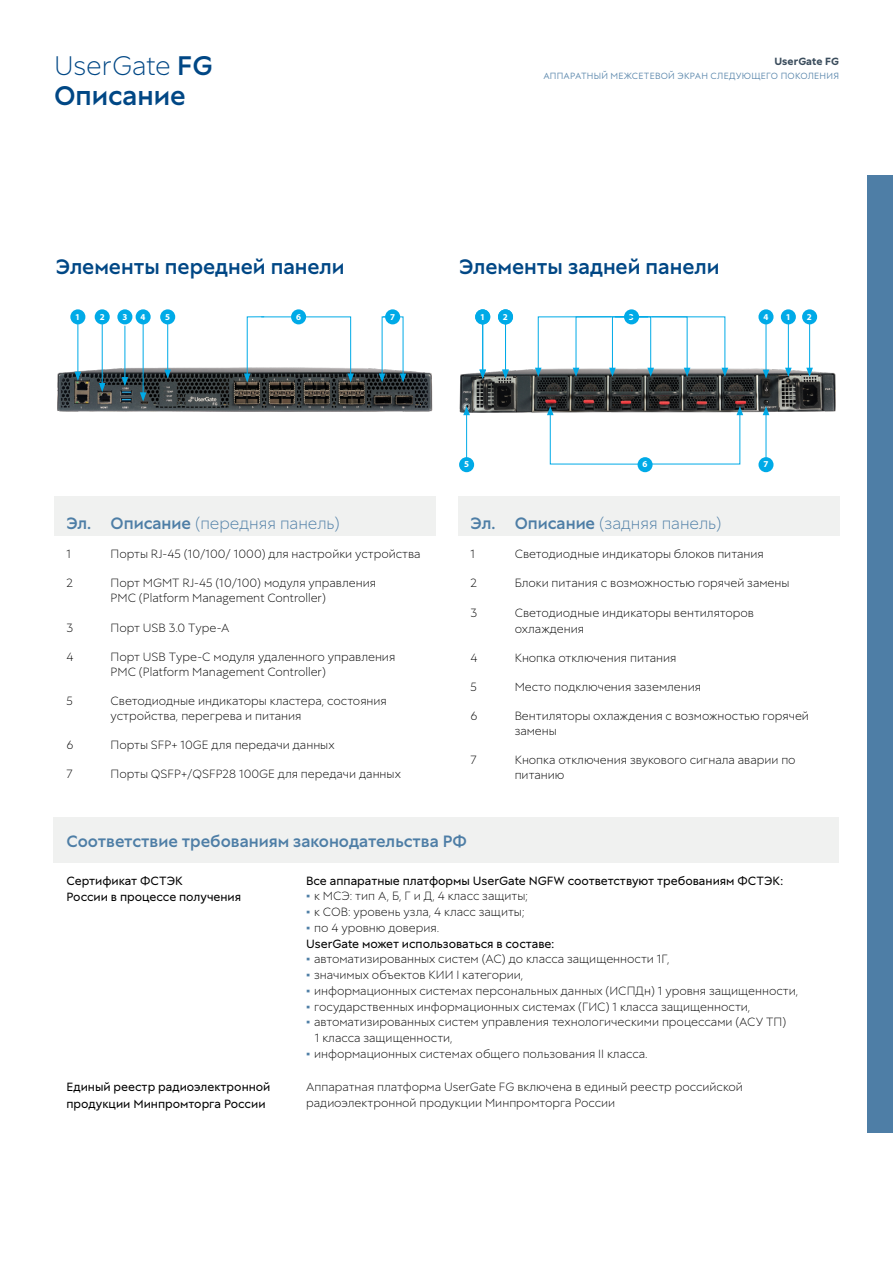
<style>
.page{position:relative;width:893px;height:1263px;background:#fff}
.page>*{position:absolute;margin:0;border:0;box-sizing:border-box;transform-origin:0 0}
.t1{font:500 27px/30px "ALS Granate";color:#004785}
.t2{font:500 21px "ALS Granate";color:#004785}
.t3{font:300 16.5px "ALS Granate";color:#4e7ea6}
.t4{font:500 16.5px "ALS Granate";color:#4e7ea6}
.t5{font:300 12px/15px "ALS Granate";color:#000}
.t6{font:12px/16.5px "ALS Granate";color:#000}
.t7{font:700 10.5px "ALS Granate";letter-spacing:.01em;color:#3a4c5c}
.t8{font:9px "ALS Granate";letter-spacing:.025em;color:#4e7ea6}
.t9{font:700 9px "Myriad Pro";color:#fff}
.s1{font-weight:300}
.s2{font-weight:500}
.s3{font-family:"Tahoma";font-weight:400;color:#4e7ea6}
.s4{font-family:"Tahoma";color:#4e7ea6}
</style>
<div class="page">
<img style="left:57px;top:362px;width:376px;height:50px">
<img style="left:459px;top:364px;width:377px;height:52px">
<svg style="left:244px;top:316px;width:110px;height:66px"></svg>
<div style="left:291px;top:309px;width:15px;height:15px;background:#00aae7;border-radius:50%"></div>
<div style="left:160px;top:309px;width:15px;height:15px;background:#00aae7;border-radius:50%"></div>
<hr style="left:167px;top:323px;width:1px;height:49px;background:#00aae7">
<svg style="left:164px;top:370px;width:7px;height:9px"></svg>
<div style="left:867px;top:175px;width:26px;height:957px;background:#4e7ea6"></div>
<div style="left:54px;top:496px;width:382px;height:40px;background:#f0f1f0"></div>
<div style="left:136px;top:309px;width:15px;height:15px;background:#00aae7;border-radius:50%"></div>
<hr style="left:143px;top:323px;width:1px;height:72px;background:#00aae7">
<svg style="left:140px;top:392px;width:6px;height:9px"></svg>
<div style="left:117px;top:309px;width:15px;height:15px;background:#00aae7;border-radius:50%"></div>
<hr style="left:125px;top:326px;width:1px;height:53px;background:#00aae7">
<svg style="left:122px;top:377px;width:6px;height:9px"></svg>
<div style="left:70px;top:309px;width:15px;height:15px;background:#00aae7;border-radius:50%"></div>
<hr style="left:78px;top:323px;width:1px;height:51px;background:#00aae7">
<svg style="left:75px;top:372px;width:6px;height:9px"></svg>
<hr style="left:102px;top:323px;width:1px;height:62px;background:#00aae7">
<svg style="left:99px;top:383px;width:7px;height:9px"></svg>
<div style="left:95px;top:309px;width:15px;height:15px;background:#00aae7;border-radius:50%"></div>
<svg style="left:379px;top:316px;width:27px;height:66px"></svg>
<div style="left:385px;top:309px;width:15px;height:15px;background:#00aae7;border-radius:50%"></div>
<svg style="left:547px;top:406px;width:196px;height:59px"></svg>
<div style="left:758px;top:309px;width:15px;height:15px;background:#00aae7;border-radius:50%"></div>
<hr style="left:766px;top:323px;width:1px;height:49px;background:#00aae7">
<svg style="left:763px;top:370px;width:6px;height:9px"></svg>
<hr style="left:466px;top:413px;width:1px;height:51px;background:#00aae7">
<svg style="left:463px;top:406px;width:7px;height:9px"></svg>
<div style="left:459px;top:457px;width:15px;height:15px;background:#00aae7;border-radius:50%"></div>
<div style="left:802px;top:309px;width:15px;height:15px;background:#00aae7;border-radius:50%"></div>
<hr style="left:809px;top:323px;width:1px;height:47px;background:#00aae7">
<svg style="left:806px;top:368px;width:7px;height:9px"></svg>
<div style="left:637px;top:457px;width:16px;height:15px;background:#00aae7;border-radius:50%"></div>
<div style="left:458px;top:496px;width:382px;height:40px;background:#f0f1f0"></div>
<div style="left:475px;top:309px;width:15px;height:15px;background:#00aae7;border-radius:50%"></div>
<hr style="left:482px;top:323px;width:1px;height:49px;background:#00aae7">
<svg style="left:479px;top:370px;width:7px;height:9px"></svg>
<div style="left:498px;top:309px;width:15px;height:15px;background:#00aae7;border-radius:50%"></div>
<hr style="left:505px;top:323px;width:1px;height:49px;background:#00aae7">
<svg style="left:502px;top:370px;width:7px;height:9px"></svg>
<div style="left:624px;top:309px;width:15px;height:15px;background:#00aae7;border-radius:50%"></div>
<svg style="left:535px;top:316px;width:193px;height:61px"></svg>
<div style="left:781px;top:309px;width:15px;height:15px;background:#00aae7;border-radius:50%"></div>
<hr style="left:788px;top:323px;width:1px;height:47px;background:#00aae7">
<svg style="left:785px;top:368px;width:7px;height:9px"></svg>
<hr style="left:766px;top:413px;width:1px;height:51px;background:#00aae7">
<svg style="left:763px;top:406px;width:6px;height:9px"></svg>
<div style="left:758px;top:457px;width:15px;height:15px;background:#00aae7;border-radius:50%"></div>
<div style="left:54px;top:817px;width:785px;height:45px;background:#f0f1f0"></div>
<h1 class="t1" style="left:54px;top:50px;width:160px"><span class="s1">UserGate</span> FG<br>Описание</h1>
<p class="t7" style="left:774px;top:55px;width:66px">UserGate FG</p>
<p class="t8" style="left:543px;top:70px;width:297px">АППАРАТНЫЙ МЕЖСЕТЕВОЙ ЭКРАН СЛЕДУЮЩЕГО ПОКОЛЕНИЯ</p>
<h2 class="t2" style="left:56px;top:254px;width:290px">Элементы передней панели</h2>
<h2 class="t2" style="left:459px;top:254px;width:262px">Элементы задней панели</h2>
<p class="t9" style="left:75px;top:311px;width:6px">1</p>
<p class="t9" style="left:100px;top:311px;width:6px">2</p>
<p class="t9" style="left:122px;top:311px;width:6px">3</p>
<p class="t9" style="left:141px;top:311px;width:6px">4</p>
<p class="t9" style="left:390px;top:311px;width:6px">7</p>
<p class="t9" style="left:763px;top:311px;width:6px">4</p>
<p class="t9" style="left:165px;top:311px;width:6px">5</p>
<p class="t9" style="left:296px;top:311px;width:6px">6</p>
<p class="t9" style="left:480px;top:311px;width:6px">31</p>
<p class="t9" style="left:503px;top:311px;width:6px">32</p>
<p class="t9" style="left:629px;top:311px;width:6px">3</p>
<p class="t9" style="left:786px;top:311px;width:6px">1</p>
<p class="t9" style="left:807px;top:311px;width:6px">2</p>
<p class="t9" style="left:464px;top:458px;width:6px">5</p>
<p class="t9" style="left:643px;top:458px;width:6px">6</p>
<p class="t9" style="left:763px;top:458px;width:6px">7</p>
<h3 class="t3" style="left:66px;top:513px;width:275px"><span class="s2">Эл. Описание</span> (передняя панель)</h3>
<p class="t5" style="left:66px;top:546px;width:6px">1</p>
<p class="t5" style="left:111px;top:546px;width:312px">Порты RJ-45 (10/100/ 1000) для настройки устройства</p>
<p class="t5" style="left:66px;top:575px;width:8px">2</p>
<p class="t5" style="left:111px;top:575px;width:267px">Порт MGMT RJ-45 (10/100) модуля управления<br>PMC (Platform Management Controller)</p>
<p class="t5" style="left:66px;top:620px;width:8px">3</p>
<p class="t5" style="left:111px;top:620px;width:121px">Порт USB 3.0 Type-A</p>
<p class="t5" style="left:66px;top:649px;width:9px">4</p>
<p class="t5" style="left:111px;top:649px;width:286px">Порт USB Type-C модуля удаленного управления<br>PMC (Platform Management Controller)</p>
<p class="t5" style="left:66px;top:693px;width:8px">5</p>
<p class="t5" style="left:111px;top:693px;width:278px">Светодиодные индикаторы кластера, состояния устройства, перегрева и питания</p>
<p class="t5" style="left:66px;top:737px;width:9px">6</p>
<p class="t5" style="left:111px;top:737px;width:226px">Порты SFP+ 10GE для передачи данных</p>
<p class="t5" style="left:66px;top:766px;width:8px">7</p>
<p class="t5" style="left:111px;top:766px;width:292px">Порты QSFP+/QSFP28 100GE для передачи данных</p>
<h3 class="t3" style="left:471px;top:513px;width:252px"><span class="s2">Эл. Описание</span> (задняя панель)</h3>
<p class="t5" style="left:471px;top:546px;width:6px">1</p>
<p class="t5" style="left:515px;top:546px;width:251px">Светодиодные индикаторы блоков питания</p>
<p class="t5" style="left:471px;top:575px;width:8px">2</p>
<p class="t5" style="left:515px;top:575px;width:276px">Блоки питания с возможностью горячей замены</p>
<p class="t5" style="left:471px;top:605px;width:8px">3</p>
<p class="t5" style="left:515px;top:604px;width:241px;line-height:16px">Светодиодные индикаторы вентиляторов охлаждения</p>
<p class="t5" style="left:471px;top:650px;width:9px">4</p>
<p class="t5" style="left:515px;top:650px;width:163px">Кнопка отключения питания</p>
<p class="t5" style="left:471px;top:679px;width:8px">5</p>
<p class="t5" style="left:515px;top:679px;width:188px">Место подключения заземления</p>
<p class="t5" style="left:471px;top:708px;width:9px">6</p>
<p class="t5" style="left:515px;top:708px;width:296px">Вентиляторы охлаждения с возможностью горячей замены</p>
<p class="t5" style="left:471px;top:752px;width:8px">7</p>
<p class="t5" style="left:515px;top:752px;width:283px">Кнопка отключения звукового сигнала аварии по питанию</p>
<h3 class="t4" style="left:66px;top:831px;width:402px">Соответствие требованиям законодательства РФ</h3>
<p class="t6" style="left:66px;top:872px;width:176px">Сертификат ФСТЭК<br>России в процессе получения</p>
<p class="t6" style="left:306px;top:872px;width:478px">Все аппаратные платформы UserGate NGFW соответствуют требованиям ФСТЭК:</p>
<p class="t5" style="left:306px;top:888px;width:223px"><span class="s3">▪</span> к МСЭ: тип А, Б, Г и Д, 4 класс защиты;</p>
<p class="t5" style="left:306px;top:904px;width:220px"><span class="s3">▪</span> к СОВ: уровень узла, 4 класс защиты;</p>
<p class="t6" style="left:306px;top:920px;width:249px;line-height:15.8px"><span class="s4">▪</span> <span class="s1">по 4 уровню доверия.<br></span>UserGate может использоваться в составе:</p>
<p class="t5" style="left:306px;top:951px;width:365px"><span class="s3">▪</span> автоматизированных систем (АС) до класса защищенности 1Г,</p>
<p class="t5" style="left:306px;top:967px;width:219px"><span class="s3">▪</span> значимых объектов КИИ I категории,</p>
<p class="t5" style="left:306px;top:983px;width:494px"><span class="s3">▪</span> информационных системах персональных данных (ИСПДн) 1 уровня защищенности,</p>
<p class="t5" style="left:306px;top:999px;width:446px"><span class="s3">▪</span> государственных информационных системах (ГИС) 1 класса защищенности,</p>
<p class="t5" style="left:315px;top:1014px;width:473px;line-height:15.8px;text-indent:-9px"><span class="s3">▪</span> автоматизированных систем управления технологическими процессами (АСУ ТП)<br>1 класса защищенности,</p>
<p class="t5" style="left:306px;top:1046px;width:343px"><span class="s3">▪</span> информационных системах общего пользования II класса.</p>
<p class="t6" style="left:66px;top:1079px;width:205px">Единый реестр радиоэлектронной продукции Минпромторга России</p>
<p class="t5" style="left:306px;top:1079px;width:438px;line-height:15.8px">Аппаратная платформа UserGate FG включена в единый реестр российской радиоэлектронной продукции Минпромторга России</p>
</div>
